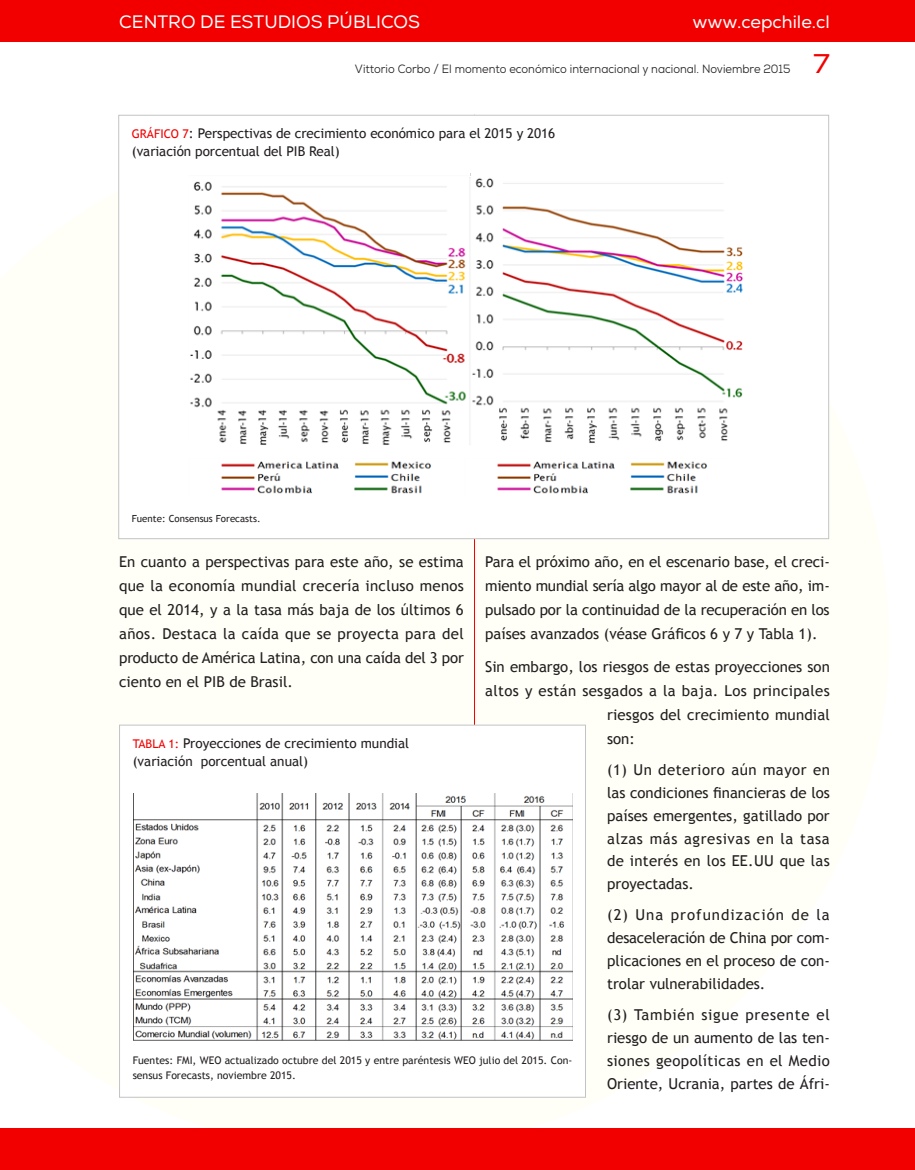
<style>
.page{position:relative;width:915px;height:1170px;background:#fff}
.page>*{position:absolute;margin:0;border:0;box-sizing:border-box;transform-origin:0 0}
.t1{font:27px "Nexa";color:#f20000;scale:1.1 1}
.t2{font:18px "Nexa";color:#fff}
._07_texto_GENERAL{font:15px/24px "Trebuchet MS";color:#231f20;text-align:justify}
._08_texto_inden{font:15px/22.8px "Trebuchet MS";color:#231f20;text-align:justify}
._07_texto_GENERAL-2{font:15px "Trebuchet MS";letter-spacing:.025em;color:#231f20}
._18_titulo_cuadr_gra{font:13.5px "Trebuchet MS";letter-spacing:-.005em;color:#231f20}
.t3{font:12px "Nexa";color:#231f20;scale:.93 1}
._22_fuente{font:10.5px/15px "Trebuchet MS";color:#231f20}
._22_fuente-2{font:9.75px "Trebuchet MS";color:#231f20}
.s1{font-size:12px;color:#f20000}
</style>
<div class="page">
<hr style="left:474px;top:115px;width:1px;height:982px;background:#f20000">
<div style="left:0;top:0;width:914px;height:41px;background:#f20000"></div>
<div style="left:0;top:1128px;width:914px;height:41px;background:#f20000"></div>
<div style="left:119px;top:115px;width:709px;height:423px;background:#fff"></div>
<img style="left:190px;top:174px;width:553px;height:271px">
<img style="left:134px;top:793px;width:438px;height:246px">
<img style="left:221px;top:461px;width:210px;height:33px">
<img style="left:497px;top:461px;width:210px;height:33px">
<p class="t2" style="left:119px;top:11px;width:302px">CENTRO DE ESTUDIOS PÚBLICOS</p>
<p class="t3" style="left:355px;top:62px;width:469px">Vittorio Corbo / El momento económico internacional y nacional. Noviembre 2015</p>
<p class="t2" style="left:692px;top:11px;width:139px">www.cepchile.cl</p>
<h1 class="t1" style="left:812px;top:47px;width:17px">7</h1>
<p class="_18_titulo_cuadr_gra" style="left:132px;top:126px;width:425px"><span class="s1">GRÁFICO 7</span>: Perspectivas de crecimiento económico para el 2015 y 2016</p>
<p class="_18_titulo_cuadr_gra" style="left:132px;top:144px;width:209px">(variación porcentual del PIB Real)</p>
<p class="_22_fuente-2" style="left:132px;top:512px;width:130px">Fuente: Consensus Forecasts.</p>
<p class="_07_texto_GENERAL" style="left:485px;top:550px;width:346px">Para el próximo año, en el escenario base, el creci&shy;miento mundial sería algo mayor al de este año, im&shy;pulsado por la continuidad de la recuperación en los países avanzados (véase Gráficos 6 y 7 y Tabla 1).</p>
<p class="_07_texto_GENERAL" style="left:485px;top:654px;width:346px">Sin embargo, los riesgos de estas proyecciones son</p>
<p class="_07_texto_GENERAL-2" style="left:485px;top:681px;width:346px">altos y están sesgados a la baja. Los principales</p>
<p class="_07_texto_GENERAL" style="left:607px;top:702px;width:224px">riesgos del crecimiento mundial</p>
<p class="_07_texto_GENERAL" style="left:607px;top:726px;width:29px">son:</p>
<p class="_07_texto_GENERAL" style="left:607px;top:758px;width:224px;line-height:22.8px">(1) Un deterioro aún mayor en las condiciones financieras de los países emergentes, gatillado por alzas más agresivas en la tasa de interés en los EE.UU que las proyectadas.</p>
<p class="_07_texto_GENERAL" style="left:607px;top:903px;width:224px;line-height:22.8px">(2) Una profundización de la desaceleración de China por com&shy;plicaciones en el proceso de con&shy;trolar vulnerabilidades.</p>
<p class="_08_texto_inden" style="left:607px;top:1003px;width:224px">(3) También sigue presente el riesgo de un aumento de las ten&shy;siones geopolíticas en el Medio Oriente, Ucrania, partes de Áfri-</p>
<p class="_07_texto_GENERAL" style="left:119px;top:550px;width:346px">En cuanto a perspectivas para este año, se estima que la economía mundial crecería incluso menos que el 2014, y a la tasa más baja de los últimos 6 años. Destaca la caída que se proyecta para del producto de América Latina, con una caída del 3 por ciento en el PIB de Brasil.</p>
<p class="_18_titulo_cuadr_gra" style="left:133px;top:735px;width:278px"><span class="s1">TABLA 1:</span> Proyecciones de crecimiento mundial</p>
<p class="_18_titulo_cuadr_gra" style="left:133px;top:753px;width:177px">(variación porcentual anual)</p>
<p class="_22_fuente" style="left:133px;top:1052px;width:441px">Fuentes: FMI, WEO actualizado octubre del 2015 y entre paréntesis WEO julio del 2015. Con&shy;sensus Forecasts, noviembre 2015.</p>
</div>
